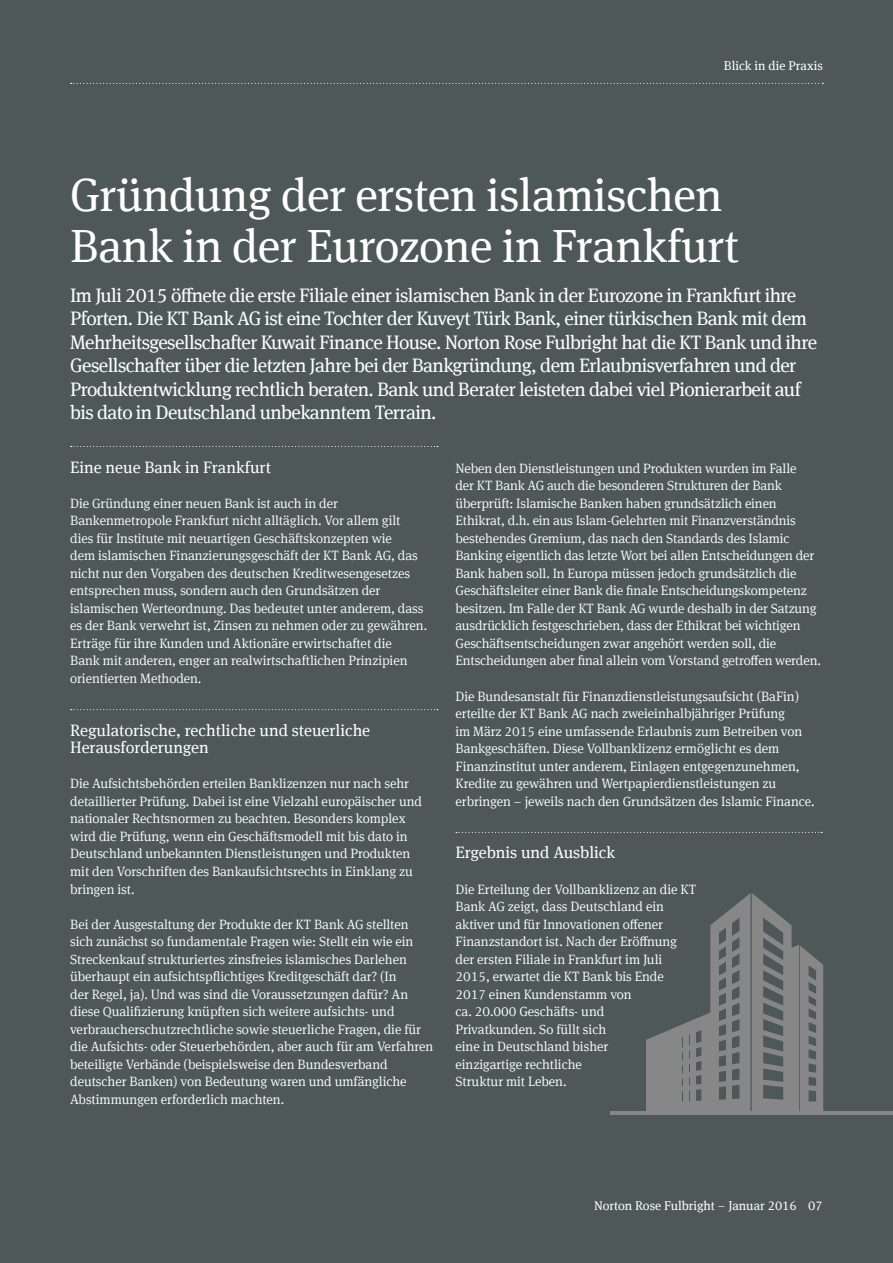
<style>
.page{position:relative;width:893px;height:1263px;background:#fff}
.page>*{position:absolute;margin:0;border:0;box-sizing:border-box;transform-origin:0 0}
.t1{font:46.5px/51px "Meta Serif Offc Pro";letter-spacing:-.01em;color:#fff}
.t2{font:19.5px/23.4px "Meta Serif Offc Pro";letter-spacing:-.03em;color:#fff}
.t3{font:16.5px/17.5px "Meta Serif Offc Pro";color:#fff}
.t4{font:300 13.5px/17.5px "Meta Serif Offc Pro";letter-spacing:-.005em;color:#fff}
.t5{font:12.75px "Meta Serif Offc Pro";color:#fff}
</style>
<div class="page">
<div style="left:1px;top:0;width:892px;height:1263px;background:#4f5858"></div>
<svg style="left:71px;top:83px;width:752px;height:1px"></svg>
<svg style="left:71px;top:446px;width:367px;height:1px"></svg>
<svg style="left:71px;top:709px;width:367px;height:1px"></svg>
<svg style="left:456px;top:832px;width:366px;height:1px"></svg>
<svg style="left:646px;top:893px;width:177px;height:218px"></svg>
<div style="left:653px;top:1044px;width:5px;height:62px;background:#878787"></div>
<div style="left:659px;top:1042px;width:5px;height:62px;background:#878787"></div>
<div style="left:664px;top:1038px;width:5px;height:68px;background:#878787"></div>
<div style="left:670px;top:1037px;width:5px;height:69px;background:#878787"></div>
<div style="left:677px;top:1034px;width:5px;height:72px;background:#878787"></div>
<div style="left:684px;top:1032px;width:5px;height:74px;background:#878787"></div>
<div style="left:691px;top:1029px;width:5px;height:75px;background:#878787"></div>
<hr style="left:611px;top:1111px;width:282px;height:4px;background:#878787">
<p class="t5" style="left:724px;top:56px;width:100px">Blick in die Praxis</p>
<h1 class="t1" style="left:70px;top:167px;width:670px">Gründung der ersten islamischen<br>Bank in der Eurozone in Frankfurt</h1>
<p class="t2" style="left:70px;top:282px;width:748px">Im Juli 2015 öffnete die erste Filiale einer islamischen Bank in der Eurozone in Frankfurt ihre Pforten. Die KT Bank AG ist eine Tochter der Kuveyt Türk Bank, einer türkischen Bank mit dem Mehrheitsgesellschafter Kuwait Finance House. Norton Rose Fulbright hat die KT Bank und ihre Gesellschafter über die letzten Jahre bei der Bankgründung, dem Erlaubnisverfahren und der Produktentwicklung rechtlich beraten. Bank und Berater leisteten dabei viel Pionierarbeit auf bis dato in Deutschland unbekanntem Terrain.</p>
<p class="t3" style="left:70px;top:457px;width:202px">Eine neue Bank in Frankfurt</p>
<p class="t4" style="left:70px;top:493px;width:358px">Die Gründung einer neuen Bank ist auch in der Bankenmetropole Frankfurt nicht alltäglich. Vor allem gilt dies für Institute mit neuartigen Geschäftskonzepten wie<br>dem islamischen Finanzierungsgeschäft der KT Bank AG, das nicht nur den Vorgaben des deutschen Kreditwesengesetzes entsprechen muss, sondern auch den Grundsätzen der islamischen Werteordnung. Das bedeutet unter anderem, dass es der Bank verwehrt ist, Zinsen zu nehmen oder zu gewähren.<br>Erträge für ihre Kunden und Aktionäre erwirtschaftet die<br>Bank mit anderen, enger an realwirtschaftlichen Prinzipien orientierten Methoden.</p>
<p class="t3" style="left:70px;top:720px;width:302px">Regulatorische, rechtliche und steuerliche<br>Herausforderungen</p>
<p class="t4" style="left:70px;top:774px;width:353px">Die Aufsichtsbehörden erteilen Banklizenzen nur nach sehr detaillierter Prüfung. Dabei ist eine Vielzahl europäischer und nationaler Rechtsnormen zu beachten. Besonders komplex wird die Prüfung, wenn ein Geschäftsmodell mit bis dato in Deutschland unbekannten Dienstleistungen und Produkten mit den Vorschriften des Bankaufsichtsrechts in Einklang zu bringen ist.</p>
<p class="t4" style="left:70px;top:914px;width:365px">Bei der Ausgestaltung der Produkte der KT Bank AG stellten sich zunächst so fundamentale Fragen wie: Stellt ein wie ein Streckenkauf strukturiertes zinsfreies islamisches Darlehen überhaupt ein aufsichtspflichtiges Kreditgeschäft dar? (In<br>der Regel, ja). Und was sind die Voraussetzungen dafür? An diese Qualifizierung knüpften sich weitere aufsichts- und verbraucherschutzrechtliche sowie steuerliche Fragen, die für die Aufsichts- oder Steuerbehörden, aber auch für am Verfahren beteiligte Verbände (beispielsweise den Bundesverband deutscher Banken) von Bedeutung waren und umfängliche Abstimmungen erforderlich machten.</p>
<p class="t4" style="left:455px;top:458px;width:367px">Neben den Dienstleistungen und Produkten wurden im Falle<br>der KT Bank AG auch die besonderen Strukturen der Bank überprüft: Islamische Banken haben grundsätzlich einen Ethikrat, d.h. ein aus Islam-Gelehrten mit Finanzverständnis bestehendes Gremium, das nach den Standards des Islamic Banking eigentlich das letzte Wort bei allen Entscheidungen der Bank haben soll. In Europa müssen jedoch grundsätzlich die Geschäftsleiter einer Bank die finale Entscheidungskompetenz besitzen. Im Falle der KT Bank AG wurde deshalb in der Satzung ausdrücklich festgeschrieben, dass der Ethikrat bei wichtigen Geschäftsentscheidungen zwar angehört werden soll, die Entscheidungen aber final allein vom Vorstand getroffen werden.</p>
<p class="t4" style="left:455px;top:686px;width:361px">Die Bundesanstalt für Finanzdienstleistungsaufsicht (BaFin) erteilte der KT Bank AG nach zweieinhalbjähriger Prüfung<br>im März 2015 eine umfassende Erlaubnis zum Betreiben von Bankgeschäften. Diese Vollbanklizenz ermöglicht es dem Finanzinstitut unter anderem, Einlagen entgegenzunehmen, Kredite zu gewähren und Wertpapierdienstleistungen zu erbringen – jeweils nach den Grundsätzen des Islamic Finance.</p>
<p class="t3" style="left:455px;top:843px;width:161px">Ergebnis und Ausblick</p>
<p class="t4" style="left:455px;top:879px;width:242px">Die Erteilung der Vollbanklizenz an die KT<br>Bank AG zeigt, dass Deutschland ein aktiver und für Innovationen offener<br>Finanzstandort ist. Nach der Eröffnung der ersten Filiale in Frankfurt im Juli<br>2015, erwartet die KT Bank bis Ende<br>2017 einen Kundenstamm von<br>ca. 20.000 Geschäfts- und<br>Privatkunden. So füllt sich<br>eine in Deutschland bisher<br>einzigartige rechtliche<br>Struktur mit Leben.</p>
<p class="t5" style="left:594px;top:1197px;width:230px">Norton Rose Fulbright – Januar 2016 07</p>
</div>
